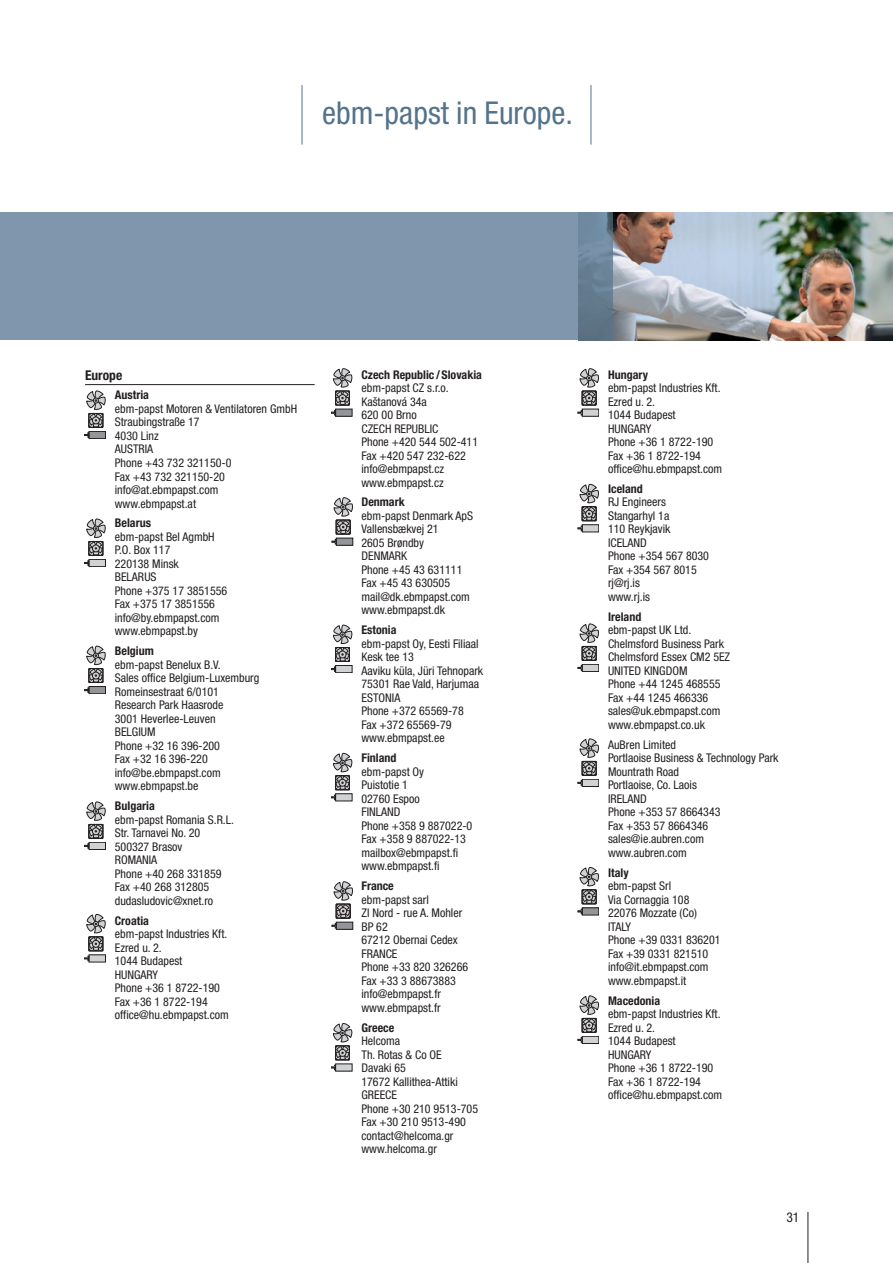
<style>
.page{position:relative;width:893px;height:1263px;background:#fff}
.page>*{position:absolute;margin:0;border:0;box-sizing:border-box;transform-origin:0 0}
.t1{font:condensed 31.5px "Helvetica Neue LT Pro";color:#54738c}
.t2{font:700 condensed 13.5px "Helvetica Neue LT Pro";color:#231f20}
.t3{font:condensed 13.5px "Helvetica Neue LT Pro";color:#231f20}
.t4{font:condensed 12px/13.5px "Helvetica Neue LT Pro";color:#231f20}
.t5{font:700 condensed 12px "Helvetica Neue LT Pro";color:#231f20}
</style>
<div class="page">
<hr style="left:807px;top:1212px;width:1px;height:50px;background:#231f20">
<hr style="left:590px;top:85px;width:1px;height:60px;background:#54738c">
<hr style="left:302px;top:85px;width:1px;height:60px;background:#54738c">
<div style="left:0;top:213px;width:578px;height:127px;background:#7f96ac"></div>
<img style="left:612px;top:213px;width:281px;height:127px">
<hr style="left:85px;top:384px;width:230px;height:1px;background:#231f20">
<div style="left:89px;top:431px;width:17px;height:8px;border:1px solid #231f20"></div>
<svg style="left:84px;top:391px;width:21px;height:46px"></svg>
<div style="left:89px;top:686px;width:17px;height:8px;border:1px solid #231f20"></div>
<svg style="left:84px;top:646px;width:21px;height:47px"></svg>
<div style="left:89px;top:559px;width:17px;height:8px;border:1px solid #231f20"></div>
<svg style="left:84px;top:519px;width:21px;height:46px"></svg>
<div style="left:89px;top:955px;width:17px;height:7px;border:1px solid #231f20"></div>
<svg style="left:84px;top:914px;width:21px;height:47px"></svg>
<div style="left:335px;top:647px;width:15px;height:15px;border:1px solid #231f20"></div>
<svg style="left:333px;top:625px;width:19px;height:36px"></svg>
<div style="left:336px;top:665px;width:16px;height:8px;background:#d1d2d4"></div>
<div style="left:335px;top:665px;width:17px;height:8px;border:1px solid #231f20"></div>
<svg style="left:331px;top:667px;width:5px;height:5px"></svg>
<svg style="left:331px;top:753px;width:21px;height:47px"></svg>
<div style="left:582px;top:1036px;width:17px;height:8px;border:1px solid #231f20"></div>
<svg style="left:578px;top:995px;width:21px;height:47px"></svg>
<svg style="left:578px;top:867px;width:21px;height:47px"></svg>
<div style="left:582px;top:664px;width:17px;height:8px;border:1px solid #231f20"></div>
<svg style="left:578px;top:623px;width:21px;height:47px"></svg>
<div style="left:582px;top:779px;width:17px;height:8px;border:1px solid #231f20"></div>
<svg style="left:578px;top:738px;width:21px;height:47px"></svg>
<svg style="left:331px;top:368px;width:21px;height:47px"></svg>
<svg style="left:332px;top:497px;width:21px;height:47px"></svg>
<svg style="left:332px;top:881px;width:21px;height:47px"></svg>
<div style="left:89px;top:842px;width:17px;height:8px;border:1px solid #231f20"></div>
<svg style="left:84px;top:801px;width:21px;height:47px"></svg>
<svg style="left:578px;top:368px;width:21px;height:47px"></svg>
<svg style="left:578px;top:484px;width:21px;height:47px"></svg>
<svg style="left:331px;top:1023px;width:21px;height:47px"></svg>
<img style="left:578px;top:213px;width:34px;height:127px">
<h1 class="t1" style="left:322px;top:101px;width:252px">ebm-papst in Europe.</h1>
<p class="t2" style="left:85px;top:370px;width:39px">Europe</p>
<p class="t5" style="left:115px;top:391px;width:36px">Austria</p>
<p class="t4" style="left:115px;top:403px;width:184px">ebm-papst Motoren &amp; Ventilatoren GmbH<br>Straubingstraße 17<br>4030 Linz<br>AUSTRIA<br>Phone +43 732 321150-0<br>Fax +43 732 321150-20 info@at.ebmpapst.com www.ebmpapst.at</p>
<p class="t5" style="left:115px;top:519px;width:38px">Belarus</p>
<p class="t4" style="left:115px;top:531px;width:114px">ebm-papst Bel AgmbH<br>P.O. Box 117<br>220138 Minsk<br>BELARUS<br>Phone +375 17 3851556<br>Fax +375 17 3851556 info@by.ebmpapst.com www.ebmpapst.by</p>
<p class="t5" style="left:115px;top:647px;width:41px">Belgium</p>
<p class="t4" style="left:115px;top:659px;width:146px">ebm-papst Benelux B.V.<br>Sales office Belgium-Luxemburg<br>Romeinsestraat 6/0101<br>Research Park Haasrode<br>3001 Heverlee-Leuven<br>BELGIUM<br>Phone +32 16 396-200<br>Fax +32 16 396-220 info@be.ebmpapst.com www.ebmpapst.be</p>
<p class="t5" style="left:115px;top:801px;width:41px">Bulgaria</p>
<p class="t4" style="left:115px;top:814px;width:121px">ebm-papst Romania S.R.L.<br>Str. Tarnavei No. 20<br>500327 Brasov<br>ROMANIA<br>Phone +40 268 331859<br>Fax +40 268 312805 dudasludovic@xnet.ro</p>
<p class="t5" style="left:115px;top:916px;width:36px">Croatia</p>
<p class="t4" style="left:115px;top:928px;width:116px">ebm-papst Industries Kft.<br>Ezred u. 2.<br>1044 Budapest<br>HUNGARY<br>Phone +36 1 8722-190<br>Fax +36 1 8722-194 office@hu.ebmpapst.com</p>
<p class="t5" style="left:361px;top:370px;width:122px">Czech Republic / Slovakia</p>
<p class="t4" style="left:361px;top:382px;width:118px">ebm-papst CZ s.r.o.<br>Kaštanová 34a<br>620 00 Brno<br>CZECH REPUBLIC<br>Phone +420 544 502-411<br>Fax +420 547 232-622 info@ebmpapst.cz www.ebmpapst.cz</p>
<p class="t5" style="left:361px;top:498px;width:45px">Denmark</p>
<p class="t4" style="left:361px;top:510px;width:113px">ebm-papst Denmark ApS<br>Vallensbækvej 21<br>2605 Brøndby<br>DENMARK<br>Phone +45 43 631111<br>Fax +45 43 630505 mail@dk.ebmpapst.com www.ebmpapst.dk</p>
<p class="t5" style="left:361px;top:626px;width:37px">Estonia</p>
<p class="t4" style="left:361px;top:638px;width:123px">ebm-papst Oy, Eesti Filiaal<br>Kesk tee 13<br>Aaviku küla, Jüri Tehnopark<br>75301 Rae Vald, Harjumaa<br>ESTONIA<br>Phone +372 65569-78<br>Fax +372 65569-79 www.ebmpapst.ee</p>
<p class="t5" style="left:361px;top:754px;width:37px">Finland</p>
<p class="t4" style="left:361px;top:766px;width:112px">ebm-papst Oy<br>Puistotie 1<br>02760 Espoo<br>FINLAND<br>Phone +358 9 887022-0<br>Fax +358 9 887022-13 mailbox@ebmpapst.fi www.ebmpapst.fi</p>
<p class="t5" style="left:361px;top:881px;width:34px">France</p>
<p class="t4" style="left:361px;top:894px;width:108px">ebm-papst sarl<br>ZI Nord - rue A. Mohler<br>BP 62<br>67212 Obernai Cedex<br>FRANCE<br>Phone +33 820 326266<br>Fax +33 3 88673883 info@ebmpapst.fr www.ebmpapst.fr</p>
<p class="t5" style="left:361px;top:1023px;width:34px">Greece</p>
<p class="t4" style="left:361px;top:1035px;width:118px">Helcoma<br>Th. Rotas &amp; Co OE<br>Davaki 65<br>17672 Kallithea-Attiki<br>GREECE<br>Phone +30 210 9513-705<br>Fax +30 210 9513-490 contact@helcoma.gr www.helcoma.gr</p>
<p class="t5" style="left:608px;top:370px;width:41px">Hungary</p>
<p class="t4" style="left:608px;top:382px;width:116px">ebm-papst Industries Kft.<br>Ezred u. 2.<br>1044 Budapest<br>HUNGARY<br>Phone +36 1 8722-190<br>Fax +36 1 8722-194 office@hu.ebmpapst.com</p>
<p class="t5" style="left:608px;top:484px;width:36px">Iceland</p>
<p class="t4" style="left:608px;top:496px;width:102px">RJ Engineers<br>Stangarhyl 1a<br>110 Reykjavik<br>ICELAND<br>Phone +354 567 8030<br>Fax +354 567 8015 rj@rj.is<br>www.rj.is</p>
<p class="t5" style="left:608px;top:612px;width:35px">Ireland</p>
<p class="t4" style="left:608px;top:624px;width:124px">ebm-papst UK Ltd.<br>Chelmsford Business Park<br>Chelmsford Essex CM2 5EZ<br>UNITED KINGDOM<br>Phone +44 1245 468555<br>Fax +44 1245 466336 sales@uk.ebmpapst.com www.ebmpapst.co.uk</p>
<p class="t4" style="left:608px;top:739px;width:172px">AuBren Limited<br>Portlaoise Business &amp; Technology Park<br>Mountrath Road<br>Portlaoise, Co. Laois<br>IRELAND<br>Phone +353 57 8664343<br>Fax +353 57 8664346 sales@ie.aubren.com www.aubren.com</p>
<p class="t5" style="left:608px;top:868px;width:22px">Italy</p>
<p class="t4" style="left:608px;top:880px;width:114px">ebm-papst Srl<br>Via Cornaggia 108<br>22076 Mozzate (Co)<br>ITALY<br>Phone +39 0331 836201<br>Fax +39 0331 821510 info@it.ebmpapst.com www.ebmpapst.it</p>
<p class="t5" style="left:608px;top:996px;width:54px">Macedonia</p>
<p class="t4" style="left:608px;top:1008px;width:116px">ebm-papst Industries Kft.<br>Ezred u. 2.<br>1044 Budapest<br>HUNGARY<br>Phone +36 1 8722-190<br>Fax +36 1 8722-194 office@hu.ebmpapst.com</p>
<p class="t3" style="left:786px;top:1212px;width:14px">31</p>
</div>
